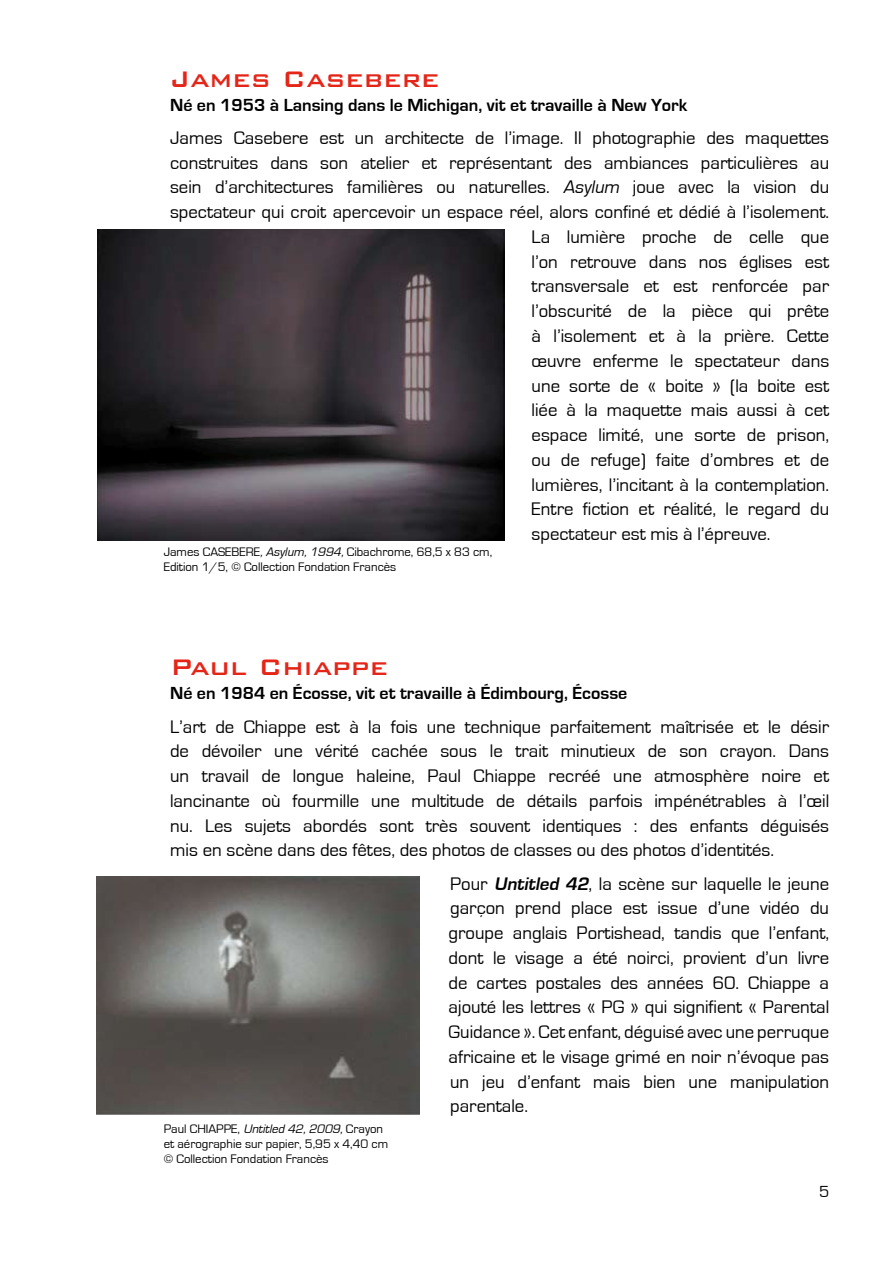
<style>
.page{position:relative;width:893px;height:1263px;background:#fff}
.page>*{position:absolute;margin:0;border:0;box-sizing:border-box;transform-origin:0 0}
.t1{font:500 30px "Bank Gothic BT";color:#e42518}
.t2{font:18.75px/24.8px "Eurostile";color:#000;text-align:justify}
.t3{font:700 18px "Eurostile";color:#000}
.t4{font:16.5px "Eurostile";color:#000}
.t5{font:12.75px/15px "Eurostile";color:#000}
.s1{font-style:italic}
.s2{font-weight:700;font-style:italic}
</style>
<div class="page">
<img style="left:97px;top:230px;width:407px;height:311px">
<img style="left:97px;top:876px;width:323px;height:238px">
<h1 class="t1" style="left:170px;top:63px;width:271px">James Casebere</h1>
<p class="t3" style="left:170px;top:95px;width:519px">Né en 1953 à Lansing dans le Michigan, vit et travaille à New York</p>
<p class="t2" style="left:170px;top:126px;width:661px">James Casebere est un architecte de l’image. Il photographie des maquettes</p>
<p class="t2" style="left:170px;top:151px;width:661px">construites dans son atelier et représentant des ambiances particulières au</p>
<p class="t2" style="left:170px;top:175px;width:661px">sein d’architectures familières ou naturelles. <span class="s1">Asylum</span> joue avec la vision du</p>
<p class="t2" style="left:170px;top:200px;width:661px">spectateur qui croit apercevoir un espace réel, alors confiné et dédié à l’isolement.</p>
<p class="t2" style="left:532px;top:225px;width:299px">La lumière proche de celle que</p>
<p class="t2" style="left:532px;top:250px;width:299px">l’on retrouve dans nos églises est</p>
<p class="t2" style="left:532px;top:274px;width:299px">transversale et est renforcée par</p>
<p class="t2" style="left:532px;top:299px;width:299px">l’obscurité de la pièce qui prête</p>
<p class="t2" style="left:532px;top:324px;width:299px">à l’isolement et à la prière. Cette</p>
<p class="t2" style="left:532px;top:349px;width:299px">œuvre enferme le spectateur dans</p>
<p class="t2" style="left:532px;top:373px;width:299px">une sorte de « boite » (la boite est</p>
<p class="t2" style="left:532px;top:398px;width:299px">liée à la maquette mais aussi à cet</p>
<p class="t2" style="left:532px;top:423px;width:299px">espace limité, une sorte de prison,</p>
<p class="t2" style="left:532px;top:448px;width:299px">ou de refuge) faite d’ombres et de</p>
<p class="t2" style="left:532px;top:472px;width:299px">lumières, l’incitant à la contemplation.</p>
<p class="t2" style="left:532px;top:497px;width:299px">Entre fiction et réalité, le regard du</p>
<p class="t2" style="left:532px;top:522px;width:240px">spectateur est mis à l’épreuve.</p>
<p class="t5" style="left:164px;top:545px;width:330px">James CASEBERE<span class="s1">,Asylum,1994,</span>Cibachrome, 68,5 x 83 cm,<br>Edition 1/5, © Collection Fondation Francès</p>
<h1 class="t1" style="left:170px;top:651px;width:219px">Paul C hiappe</h1>
<p class="t3" style="left:170px;top:683px;width:459px">Né en 1984 en Écosse, vit et travaille à Édimbourg, Écosse</p>
<p class="t2" style="left:170px;top:714px;width:661px">L’art de Chiappe est à la fois une technique parfaitement maîtrisée et le désir de dévoiler une vérité cachée sous le trait minutieux de son crayon. Dans un travail de longue haleine, Paul Chiappe recréé une atmosphère noire et lancinante où fourmille une multitude de détails parfois impénétrables à l’œil nu. Les sujets abordés sont très souvent identiques : des enfants déguisés mis en scène dans des fêtes, des photos de classes ou des photos d’identités.</p>
<p class="t2" style="left:449px;top:871px;width:382px">Pour <span class="s2">Untitled 42</span>, la scène sur laquelle le jeune garçon prend place est issue d’une vidéo du groupe anglais Portishead, tandis que l’enfant, dont le visage a été noirci, provient d’un livre de cartes postales des années 60. Chiappe a ajouté les lettres « PG » qui signifient « Parental Guidance ». Cet enfant, déguisé avec une perruque africaine et le visage grimé en noir n’évoque pas un jeu d’enfant mais bien une manipulation parentale.</p>
<p class="t5" style="left:164px;top:1122px;width:226px">Paul CHIAPPE, <span class="s1">Untitled 42,2009,</span>Crayon et aérographie sur papier, 5,95 x 4,40 cm © Collection Fondation Francès</p>
<p class="t4" style="left:819px;top:1183px;width:12px">5</p>
</div>
